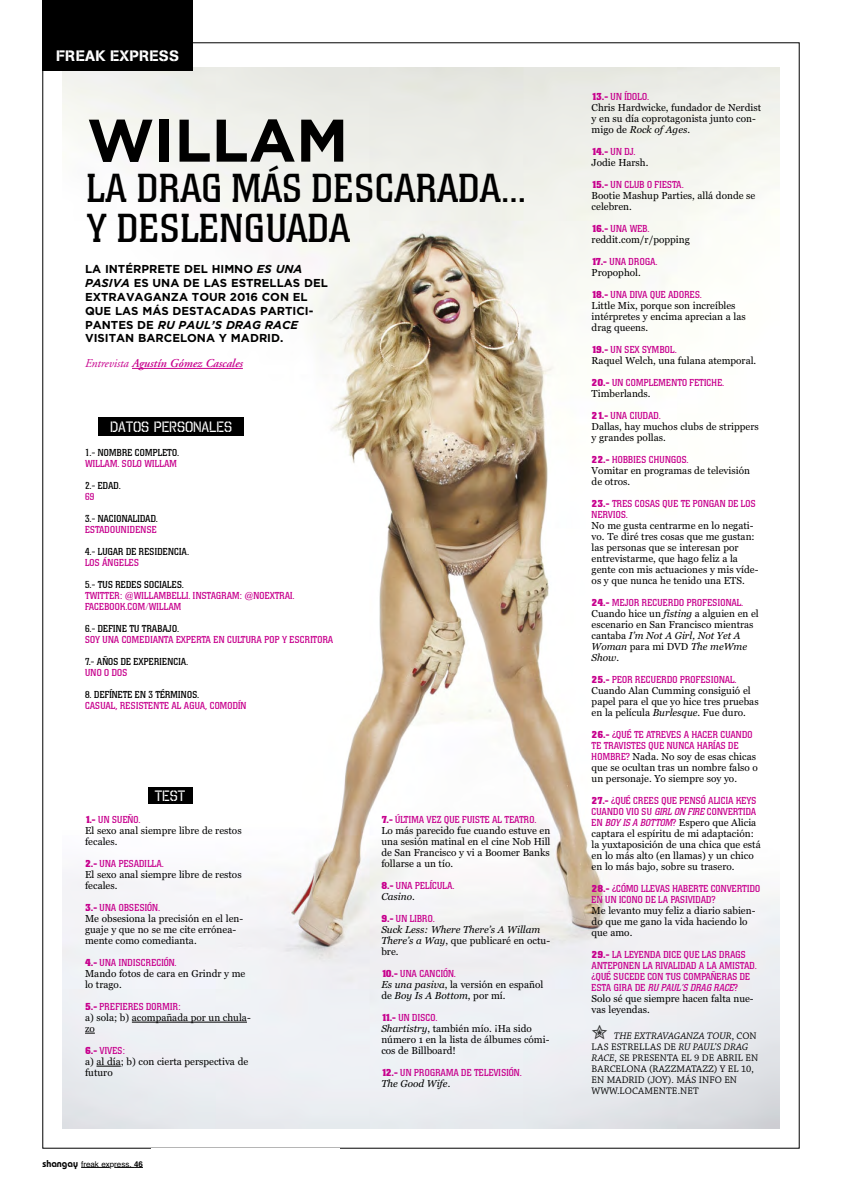
<style>
.page{position:relative;width:842px;height:1191px;background:#fff}
.page>*{position:absolute;margin:0;border:0;box-sizing:border-box;transform-origin:0 0}
.t1{font:700 60px "Gotham";color:#000}
.t2{font:40px/40px "Colossalis";color:#000}
.t3{font:15px "Octin Stencil Free";letter-spacing:-.01em;color:#fff}
.t4{font:15px "AG Book Stencil";letter-spacing:.015em;color:#fff}
.t5{font:italic 600 12px "Adobe Garamond";letter-spacing:-.005em;color:#c7008d}
.t6{font:700 11.5px/13.8px "Gotham";color:#000}
.t7{font:10px/11px "Georgia";color:#000}
.t8{font:10px/11px "Colossalis";letter-spacing:.02em;color:#c7008d}
.t9{font:10px/11px "Colossalis";color:#c7008d}
.t10{font:10px/11px "Chaparral Pro";letter-spacing:.005em;color:#000}
.t11{font:10px "Colossalis";letter-spacing:.03em;color:#000}
.t12{font:italic 10px/11px "Georgia";color:#000}
.t13{font:10px "Colossalis";color:#000}
.t14{font:8px "Helvetica";color:#000}
.s1{font-style:italic}
.s2{font-weight:400}
.s3{font-weight:700}
.s4{font-family:"Bauhaus";font-weight:600;font-size:10px}
.s5{font-style:normal}
.s6{font-family:"Colossalis";color:#c7008d}
.s7{font-family:"Colossalis";font-style:italic;color:#c7008d}
.s8{color:#333}
</style>
<div class="page">
<img style="left:63px;top:67px;width:717px;height:1061px">
<svg style="left:81px;top:1167px;width:62px;height:1px"></svg>
<div style="left:85px;top:445px;width:178px;height:375px;background:#fff"></div>
<div style="left:98px;top:417px;width:146px;height:19px;background:#000"></div>
<div style="left:148px;top:787px;width:45px;height:16px;background:#000"></div>
<hr style="left:132px;top:1021px;width:115px;height:1px;background:#000">
<svg style="left:96px;top:1065px;width:25px;height:1px"></svg>
<hr style="left:132px;top:368px;width:111px;height:1px;background:#c7008d">
<div style="left:43px;top:0;width:150px;height:71px;background:#000"></div>
<h3 class="t4" style="left:56px;top:50px;width:124px">FREAK EXPRESS</h3>
<h1 class="t1" style="left:87px;top:120px;width:263px">WILLAM</h1>
<h2 class="t2" style="left:87px;top:170px;width:440px">LA DRAG MÁS DESCARADA...<br>Y DESLENGUADA</h2>
<p class="t6" style="left:85px;top:263px;width:244px">LA INTÉRPRETE DEL HIMNO <span class="s1">ES UNA<br>PASIVA</span> ES UNA DE LAS ESTRELLAS DEL<br>EXTRAVAGANZA TOUR 2016 CON EL<br>QUE LAS MÁS DESTACADAS PARTICI-<br>PANTES DE <span class="s1">RU PAUL’S DRAG RACE<br></span>VISITAN BARCELONA Y MADRID.</p>
<p class="t5" style="left:85px;top:359px;width:159px"><span class="s2">Entrevista</span> Agustín Gómez Cascales</p>
<h3 class="t3" style="left:110px;top:418px;width:124px">DATOS PERSONALES</h3>
<p class="t11" style="left:85px;top:449px;width:96px">1.- NOMBRE COMPLETO.</p>
<p class="t9" style="left:85px;top:458px;width:93px">WILLAM. SOLO WILLAM</p>
<p class="t11" style="left:85px;top:482px;width:37px">2.- EDAD.</p>
<p class="t8" style="left:85px;top:491px;width:11px">69</p>
<p class="t13" style="left:85px;top:515px;width:74px">3.- NACIONALIDAD.</p>
<p class="t8" style="left:85px;top:524px;width:73px">ESTADOUNIDENSE</p>
<p class="t11" style="left:85px;top:548px;width:106px">4.- LUGAR DE RESIDENCIA.</p>
<p class="t8" style="left:85px;top:557px;width:55px">LOS ÁNGELES</p>
<p class="t11" style="left:85px;top:581px;width:100px">5.- TUS REDES SOCIALES.</p>
<p class="t9" style="left:85px;top:590px;width:211px">TWITTER: @WILLAMBELLI. INSTAGRAM: @NOEXTRAI.<br>FACEBOOK.COM/WILLAM</p>
<p class="t11" style="left:85px;top:625px;width:96px">6.- DEFINE TU TRABAJO.</p>
<p class="t8" style="left:85px;top:634px;width:250px">SOY UNA COMEDIANTA EXPERTA EN CULTURA POP Y ESCRITORA</p>
<p class="t11" style="left:85px;top:658px;width:105px">7.- AÑOS DE EXPERIENCIA.</p>
<p class="t8" style="left:85px;top:667px;width:44px">UNO O DOS</p>
<p class="t11" style="left:85px;top:691px;width:116px">8. DEFÍNETE EN 3 TÉRMINOS.</p>
<p class="t9" style="left:85px;top:700px;width:163px">CASUAL, RESISTENTE AL AGUA, COMODÍN</p>
<h3 class="t3" style="left:155px;top:787px;width:32px">TEST</h3>
<p class="t8" style="left:85px;top:815px;width:57px"><span class="s3">1.-</span> UN SUEÑO.</p>
<p class="t7" style="left:85px;top:825px;width:158px">El sexo anal siempre libre de restos fecales.</p>
<p class="t8" style="left:85px;top:859px;width:80px"><span class="s3">2.-</span> UNA PESADILLA.</p>
<p class="t7" style="left:85px;top:869px;width:158px">El sexo anal siempre libre de restos fecales.</p>
<p class="t8" style="left:85px;top:903px;width:77px"><span class="s3">3.-</span> UNA OBSESIÓN.</p>
<p class="t7" style="left:85px;top:913px;width:160px">Me obsesiona la precisión en el len&shy;guaje y que no se me cite errónea&shy;mente como comedianta.</p>
<p class="t8" style="left:85px;top:958px;width:93px"><span class="s3">4.-</span> UNA INDISCRECIÓN.</p>
<p class="t7" style="left:85px;top:968px;width:162px">Mando fotos de cara en Grindr y me lo trago.</p>
<p class="t8" style="left:85px;top:1002px;width:97px"><span class="s3">5.-</span> PREFIERES DORMIR:</p>
<p class="t7" style="left:85px;top:1012px;width:167px">a) sola; b) acompañada por un chula&shy;zo</p>
<p class="t8" style="left:85px;top:1046px;width:41px"><span class="s3">6.-</span> VIVES:</p>
<p class="t7" style="left:85px;top:1056px;width:165px">a) al día; b) con cierta perspectiva de futuro</p>
<p class="t14" style="left:43px;top:1159px;width:102px"><span class="s4">shangay</span> freak express. <span class="s3">46</span></p>
<p class="t9" style="left:381px;top:815px;width:157px"><span class="s3">7.-</span> ÚLTIMA VEZ QUE FUISTE AL TEATRO.</p>
<p class="t7" style="left:381px;top:825px;width:171px;text-align:justify">Lo más parecido fue cuando estuve en una sesión matinal en el cine Nob Hill de San Francisco y vi a Boomer Banks follarse a un tío.</p>
<p class="t8" style="left:381px;top:881px;width:75px"><span class="s3">8.-</span> UNA PELÍCULA.</p>
<p class="t12" style="left:381px;top:891px;width:35px">Casino<span class="s5">.</span></p>
<p class="t8" style="left:381px;top:914px;width:55px"><span class="s3">9.-</span> UN LIBRO.</p>
<p class="t12" style="left:381px;top:924px;width:170px">Suck Less: Where There’s A Willam<br>There’s a Way<span class="s5">, que publicaré en octu&shy;bre.</span></p>
<p class="t9" style="left:381px;top:969px;width:76px"><span class="s3">10.-</span> UNA CANCIÓN.</p>
<p class="t7" style="left:381px;top:979px;width:163px"><span class="s1">Es una pasiva</span>, la versión en español de <span class="s1">Boy Is A Bottom</span>, por mí.</p>
<p class="t8" style="left:381px;top:1013px;width:58px"><span class="s3">11.-</span> UN DISCO.</p>
<p class="t7" style="left:381px;top:1023px;width:170px"><span class="s1">Shartistry</span>, también mío. ¡Ha sido número 1 en la lista de álbumes cómi&shy;cos de Billboard!</p>
<p class="t8" style="left:381px;top:1068px;width:142px"><span class="s3">12.-</span> UN PROGRAMA DE TELEVISIÓN.</p>
<p class="t12" style="left:381px;top:1078px;width:71px">The Good Wife.</p>
<p class="t8" style="left:592px;top:91px;width:59px"><span class="s3">13.-</span> UN ÍDOLO.</p>
<p class="t7" style="left:592px;top:102px;width:171px">Chris Hardwicke, fundador de Nerdist y en su día coprotagonista junto con&shy;migo de <span class="s1">Rock of Ages</span>.</p>
<p class="t8" style="left:592px;top:146px;width:46px"><span class="s3">14.-</span> UN DJ.</p>
<p class="t7" style="left:592px;top:157px;width:58px">Jodie Harsh.</p>
<p class="t8" style="left:592px;top:179px;width:94px"><span class="s3">15.-</span> UN CLUB O FIESTA.</p>
<p class="t7" style="left:592px;top:190px;width:165px">Bootie Mashup Parties, allá donde se celebren.</p>
<p class="t8" style="left:592px;top:223px;width:60px"><span class="s3">16.-</span> UNA WEB.</p>
<p class="t7" style="left:592px;top:234px;width:100px">reddit.com/r/popping</p>
<p class="t8" style="left:592px;top:256px;width:67px"><span class="s3">17.-</span> UNA DROGA.</p>
<p class="t7" style="left:592px;top:267px;width:51px">Propophol.</p>
<p class="t8" style="left:592px;top:289px;width:112px"><span class="s3">18.-</span> UNA DIVA QUE ADORES.</p>
<p class="t7" style="left:592px;top:300px;width:156px">Little Mix, porque son increíbles intérpretes y encima aprecian a las drag queens.</p>
<p class="t8" style="left:592px;top:344px;width:87px"><span class="s3">19.-</span> UN SEX SYMBOL.</p>
<p class="t7" style="left:592px;top:355px;width:166px">Raquel Welch, una fulana atemporal.</p>
<p class="t8" style="left:592px;top:377px;width:134px"><span class="s3">20.-</span> UN COMPLEMENTO FETICHE.</p>
<p class="t7" style="left:592px;top:388px;width:61px">Timberlands.</p>
<p class="t8" style="left:592px;top:410px;width:71px"><span class="s3">21.-</span> UNA CIUDAD.</p>
<p class="t7" style="left:592px;top:421px;width:169px">Dallas, hay muchos clubs de strippers y grandes pollas.</p>
<p class="t8" style="left:592px;top:454px;width:99px"><span class="s3">22.-</span> HOBBIES CHUNGOS.</p>
<p class="t7" style="left:592px;top:465px;width:160px">Vomitar en programas de televisión de otros.</p>
<p class="t8" style="left:592px;top:498px;width:165px"><span class="s3">23.-</span> TRES COSAS QUE TE PONGAN DE LOS<br>NERVIOS.</p>
<p class="t7" style="left:592px;top:520px;width:168px">No me gusta centrarme en lo negati&shy;vo. Te diré tres cosas que me gustan: las personas que se interesan por entrevistarme, que hago feliz a la gente con mis actuaciones y mis víde&shy;os y que nunca he tenido una ETS.</p>
<p class="t8" style="left:592px;top:597px;width:153px"><span class="s3">24.-</span> MEJOR RECUERDO PROFESIONAL.</p>
<p class="t7" style="left:592px;top:608px;width:169px">Cuando hice un <span class="s1">fisting</span> a alguien en el escenario en San Francisco mientras cantaba <span class="s1">I’m Not A Girl, Not Yet A<br>Woman</span> para mi DVD <span class="s1">The meWme<br>Show</span>.</p>
<p class="t8" style="left:592px;top:674px;width:147px"><span class="s3">25.-</span> PEOR RECUERDO PROFESIONAL.</p>
<p class="t7" style="left:592px;top:685px;width:168px">Cuando Alan Cumming consiguió el papel para el que yo hice tres pruebas en la película <span class="s1">Burlesque</span>. Fue duro.</p>
<p class="t9" style="left:592px;top:729px;width:162px"><span class="s3">26.-</span> ¿QUÉ TE ATREVES A HACER CUANDO<br>TE TRAVISTES QUE NUNCA HARÍAS DE</p>
<p class="t7" style="left:592px;top:751px;width:168px"><span class="s6">HOMBRE?</span> Nada. No soy de esas chicas que se ocultan tras un nombre falso o un personaje. Yo siempre soy yo.</p>
<p class="t8" style="left:592px;top:795px;width:166px"><span class="s3">27.-</span> ¿QUÉ CREES QUE PENSÓ ALICIA KEYS<br>CUANDO VIO SU <span class="s1">GIRLONFIRE</span>CONVERTIDA</p>
<p class="t7" style="left:592px;top:817px;width:171px"><span class="s6">EN</span> <span class="s7">BOY ISABOTTOM</span><span class="s6">?</span> Espero que Alicia captara el espíritu de mi adaptación: la yuxtaposición de una chica que está en lo más alto (en llamas) y un chico en lo más bajo, sobre su trasero.</p>
<p class="t9" style="left:592px;top:883px;width:170px"><span class="s3">28.-</span> ¿CÓMO LLEVAS HABERTE CONVERTIDO<br>EN UN ICONO DE LA PASIVIDAD?</p>
<p class="t7" style="left:592px;top:905px;width:165px">Me levanto muy feliz a diario sabien&shy;do que me gano la vida haciendo lo que amo.</p>
<p class="t8" style="left:592px;top:949px;width:167px"><span class="s3">29.-</span> LA LEYENDA DICE QUE LAS DRAGS ANTEPONEN LA RIVALIDAD A LA AMISTAD. ¿QUÉ SUCEDE CON TUS COMPAÑERAS DE E STA G I RA DE <span class="s1">RU PAUL’S DRAG RACE</span>?</p>
<p class="t7" style="left:592px;top:993px;width:164px">Solo sé que siempre hacen falta nue&shy;vas leyendas.</p>
<p class="t10" style="left:592px;top:1031px;width:168px"><span class="s8">✮</span> <span class="s1">THE EXTRAVAGANZA TOUR</span>, CON<br>LAS ESTRELLAS DE <span class="s1">RU PAUL’S DRAG<br>RACE</span>, SE PRESENTA EL 9 DE ABRIL EN<br>BARCELONA (RAZZMATAZZ) Y EL 10,<br>EN MADRID (JOY). MÁS INFO EN<br>WWW.LOCAMENTE.NET</p>
</div>
